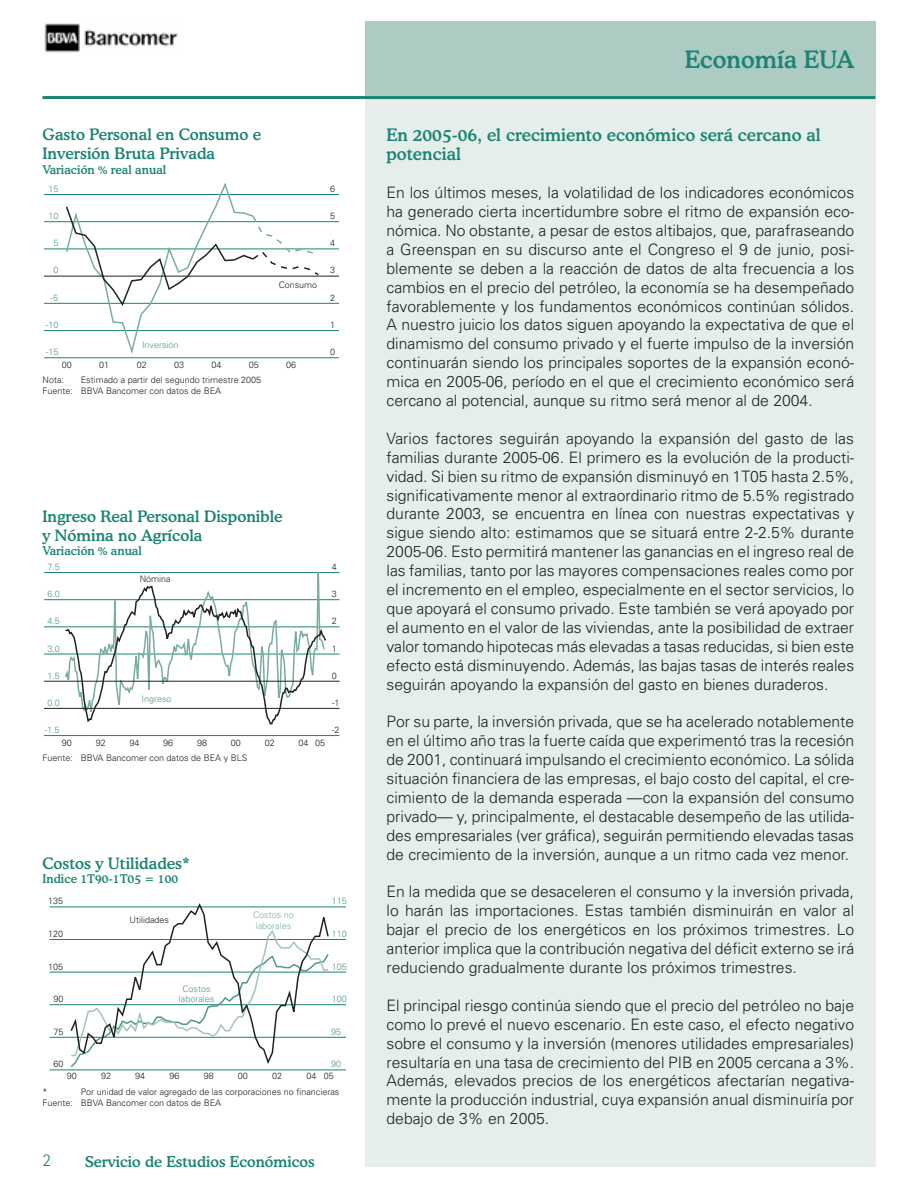
<style>
.page{position:relative;width:918px;height:1188px;background:#fff}
.page>*{position:absolute;margin:0;border:0;box-sizing:border-box;transform-origin:0 0}
.t1{font:500 24px "Cooper BT";color:#1b8474}
.t2{font:300 18px "Rotis Sans Serif";color:#1b8474}
.t3{font:500 17.25px/18.9px "Cooper BT";color:#1b8474}
.t4{font:300 15.75px/18.9px "Univers";color:#20231e;text-align:justify}
.t5{font:500 15.75px/18.9px "Cooper BT";color:#1b8474}
.t6{font:500 15px "Cooper BT";color:#1b8474}
.t7{font:500 12px "Cooper BT";color:#1b8474}
.t8{font:300 9px/10.5px "Univers";color:#20231e}
.t9{font:300 9px/10.5px "Univers";color:#51988b;text-align:center}
.t10{font:300 9px/10.5px "Univers";color:#7aada2}
</style>
<div class="page">
<img style="left:44px;top:23px;width:134px;height:30px">
<div style="left:365px;top:21px;width:510px;height:1146px;background:#e5eeea"></div>
<hr style="left:50px;top:1070px;width:296px;height:1px;background:#1b8474">
<hr style="left:50px;top:1037px;width:296px;height:1px;background:#1b8474">
<hr style="left:50px;top:1004px;width:296px;height:1px;background:#1b8474">
<hr style="left:50px;top:972px;width:296px;height:1px;background:#1b8474">
<hr style="left:50px;top:939px;width:296px;height:1px;background:#1b8474">
<hr style="left:50px;top:907px;width:296px;height:1px;background:#1b8474">
<svg style="left:69px;top:903px;width:261px;height:165px"></svg>
<hr style="left:43px;top:96px;width:832px;height:3px;background:#1b8474">
<hr style="left:44px;top:358px;width:295px;height:1px;background:#1b8474">
<hr style="left:44px;top:330px;width:295px;height:1px;background:#1b8474">
<hr style="left:44px;top:303px;width:295px;height:1px;background:#1b8474">
<hr style="left:44px;top:249px;width:295px;height:1px;background:#1b8474">
<hr style="left:44px;top:221px;width:295px;height:1px;background:#1b8474">
<hr style="left:44px;top:194px;width:295px;height:1px;background:#1b8474">
<hr style="left:44px;top:276px;width:295px;height:1px;background:#20231e">
<svg style="left:65px;top:183px;width:255px;height:171px"></svg>
<hr style="left:44px;top:735px;width:296px;height:1px;background:#1b8474">
<hr style="left:44px;top:654px;width:296px;height:1px;background:#1b8474">
<hr style="left:44px;top:627px;width:296px;height:1px;background:#1b8474">
<hr style="left:44px;top:599px;width:296px;height:1px;background:#1b8474">
<hr style="left:44px;top:572px;width:296px;height:1px;background:#1b8474">
<svg style="left:64px;top:572px;width:262px;height:165px"></svg>
<hr style="left:44px;top:708px;width:296px;height:1px;background:#20231e">
<hr style="left:44px;top:681px;width:296px;height:1px;background:#20231e">
<svg style="left:64px;top:585px;width:263px;height:140px"></svg>
<div style="left:365px;top:21px;width:510px;height:75px;background:#accbc3"></div>
<p class="t5" style="left:43px;top:127px;width:220px">Gasto Personal en Consumo e<br>Inversión Bruta Privada</p>
<p class="t7" style="left:43px;top:165px;width:125px">Variación % real anual</p>
<p class="t9" style="left:49px;top:184px;width:12px">15</p>
<p class="t9" style="left:49px;top:211px;width:12px">10</p>
<p class="t9" style="left:53px;top:239px;width:7px">5</p>
<p class="t9" style="left:53px;top:266px;width:7px">0</p>
<p class="t9" style="left:51px;top:293px;width:9px">-5</p>
<p class="t9" style="left:46px;top:320px;width:14px">-10</p>
<p class="t9" style="left:46px;top:347px;width:14px">-15</p>
<p class="t9" style="left:142px;top:341px;width:38px">Inversión</p>
<p class="t8" style="left:279px;top:281px;width:40px">Consumo</p>
<p class="t8" style="left:62px;top:360px;width:12px">00</p>
<p class="t8" style="left:99px;top:360px;width:12px">01</p>
<p class="t8" style="left:137px;top:360px;width:12px">02</p>
<p class="t8" style="left:174px;top:360px;width:12px">03</p>
<p class="t8" style="left:212px;top:360px;width:12px">04</p>
<p class="t8" style="left:249px;top:360px;width:12px">05</p>
<p class="t8" style="left:286px;top:360px;width:12px">06</p>
<p class="t8" style="left:43px;top:376px;width:23px">Nota:</p>
<p class="t8" style="left:43px;top:376px;width:220px;text-indent:38px">Estimado a partir del segundo trimestre 2005<br>Fuente: BBVA Bancomer con datos de BEA</p>
<p class="t8" style="left:330px;top:184px;width:7px">6</p>
<p class="t8" style="left:330px;top:211px;width:7px">5</p>
<p class="t8" style="left:330px;top:239px;width:7px">4</p>
<p class="t8" style="left:330px;top:266px;width:7px">3</p>
<p class="t8" style="left:330px;top:293px;width:7px">2</p>
<p class="t8" style="left:330px;top:320px;width:7px">1</p>
<p class="t8" style="left:330px;top:347px;width:7px">0</p>
<p class="t5" style="left:43px;top:508px;width:242px">Ingreso Real Personal Disponible y Nómina no Agrícola</p>
<p class="t7" style="left:43px;top:546px;width:101px">Variación % anual</p>
<p class="t9" style="left:47px;top:562px;width:14px">7.5</p>
<p class="t8" style="left:332px;top:562px;width:7px">4</p>
<p class="t8" style="left:140px;top:575px;width:33px">Nómina</p>
<p class="t9" style="left:47px;top:590px;width:14px">6.0</p>
<p class="t8" style="left:332px;top:590px;width:7px">3</p>
<p class="t9" style="left:47px;top:617px;width:14px">4.5</p>
<p class="t8" style="left:332px;top:617px;width:7px">2</p>
<p class="t9" style="left:47px;top:644px;width:14px">3.0</p>
<p class="t8" style="left:332px;top:644px;width:7px">1</p>
<p class="t9" style="left:47px;top:671px;width:14px">1.5</p>
<p class="t8" style="left:332px;top:671px;width:7px">0</p>
<p class="t9" style="left:47px;top:698px;width:14px">0.0</p>
<p class="t9" style="left:142px;top:694px;width:32px">Ingreso</p>
<p class="t8" style="left:332px;top:698px;width:9px">-1</p>
<p class="t9" style="left:45px;top:725px;width:17px">-1.5</p>
<p class="t8" style="left:332px;top:725px;width:9px">-2</p>
<p class="t8" style="left:62px;top:738px;width:12px">90</p>
<p class="t8" style="left:96px;top:738px;width:12px">92</p>
<p class="t8" style="left:130px;top:738px;width:12px">94</p>
<p class="t8" style="left:163px;top:738px;width:12px">96</p>
<p class="t8" style="left:197px;top:738px;width:12px">98</p>
<p class="t8" style="left:231px;top:738px;width:12px">00</p>
<p class="t8" style="left:265px;top:738px;width:12px">02</p>
<p class="t8" style="left:299px;top:738px;width:28px">04 05</p>
<p class="t8" style="left:43px;top:753px;width:206px">Fuente: BBVA Bancomer con datos de BEA y BLS</p>
<p class="t5" style="left:43px;top:855px;width:149px">Costos y Utilidades*</p>
<p class="t7" style="left:43px;top:875px;width:137px">Indice 1T90-1T05 = 100</p>
<p class="t8" style="left:48px;top:897px;width:17px">135</p>
<p class="t9" style="left:332px;top:897px;width:17px">115</p>
<p class="t8" style="left:48px;top:929px;width:17px">120</p>
<p class="t8" style="left:130px;top:915px;width:41px">Utilidades</p>
<p class="t10" style="left:253px;top:911px;width:42px">Costos no laborales</p>
<p class="t9" style="left:332px;top:929px;width:17px">110</p>
<p class="t8" style="left:48px;top:962px;width:17px">105</p>
<p class="t9" style="left:332px;top:962px;width:17px">105</p>
<p class="t8" style="left:54px;top:995px;width:12px">90</p>
<p class="t9" style="left:179px;top:984px;width:37px">Costos laborales</p>
<p class="t9" style="left:332px;top:995px;width:17px">100</p>
<p class="t8" style="left:54px;top:1027px;width:12px">75</p>
<p class="t9" style="left:331px;top:1027px;width:12px">95</p>
<p class="t8" style="left:54px;top:1060px;width:12px">60</p>
<p class="t9" style="left:331px;top:1060px;width:12px">90</p>
<p class="t8" style="left:67px;top:1072px;width:12px">90</p>
<p class="t8" style="left:101px;top:1072px;width:12px">92</p>
<p class="t8" style="left:135px;top:1072px;width:12px">94</p>
<p class="t8" style="left:170px;top:1072px;width:12px">96</p>
<p class="t8" style="left:204px;top:1072px;width:12px">98</p>
<p class="t8" style="left:238px;top:1072px;width:12px">00</p>
<p class="t8" style="left:272px;top:1072px;width:12px">02</p>
<p class="t8" style="left:306px;top:1072px;width:29px">04 05</p>
<p class="t8" style="left:43px;top:1087px;width:298px;text-indent:38px">Por unidad de valor agregado de las corporaciones no financieras<br>Fuente: BBVA Bancomer con datos de BEA</p>
<p class="t8" style="left:43px;top:1087px;width:7px">*</p>
<p class="t2" style="left:43px;top:1154px;width:10px">2</p>
<p class="t6" style="left:85px;top:1156px;width:231px">Servicio de Estudios Económicos</p>
<h1 class="t1" style="left:685px;top:51px;width:171px">Economía EUA</h1>
<p class="t3" style="left:387px;top:127px;width:436px">En 2005-06, el crecimiento económico será cercano al potencial</p>
<p class="t4" style="left:387px;top:185px;width:469px">En los últimos meses, la volatilidad de los indicadores económicos ha generado cierta incertidumbre sobre el ritmo de expansión eco&shy;nómica. No obstante, a pesar de estos altibajos, que, parafraseando a Greenspan en su discurso ante el Congreso el 9 de junio, posi&shy;blemente se deben a la reacción de datos de alta frecuencia a los cambios en el precio del petróleo, la economía se ha desempeñado favorablemente y los fundamentos económicos continúan sólidos.<br>A nuestro juicio los datos siguen apoyando la expectativa de que el dinamismo del consumo privado y el fuerte impulso de la inversión continuarán siendo los principales soportes de la expansión econó&shy;mica en 2005-06, período en el que el crecimiento económico será cercano al potencial, aunque su ritmo será menor al de 2004.</p>
<p class="t4" style="left:387px;top:430px;width:469px">Varios factores seguirán apoyando la expansión del gasto de las familias durante 2005-06. El primero es la evolución de la producti&shy;vidad. Si bien su ritmo de expansión disminuyó en 1T05 hasta 2.5%, significativamente menor al extraordinario ritmo de 5.5% registrado durante 2003, se encuentra en línea con nuestras expectativas y sigue siendo alto: estimamos que se situará entre 2-2.5% durante 2005-06. Esto permitirá mantener las ganancias en el ingreso real de las familias, tanto por las mayores compensaciones reales como por el incremento en el empleo, especialmente en el sector servicios, lo que apoyará el consumo privado. Este también se verá apoyado por el aumento en el valor de las viviendas, ante la posibilidad de extraer valor tomando hipotecas más elevadas a tasas reducidas, si bien este efecto está disminuyendo. Además, las bajas tasas de interés reales seguirán apoyando la expansión del gasto en bienes duraderos.</p>
<p class="t4" style="left:387px;top:714px;width:469px">Por su parte, la inversión privada, que se ha acelerado notablemente en el último año tras la fuerte caída que experimentó tras la recesión de 2001, continuará impulsando el crecimiento económico. La sólida situación financiera de las empresas, el bajo costo del capital, el cre&shy;cimiento de la demanda esperada —con la expansión del consumo privado— y, principalmente, el destacable desempeño de las utilida&shy;des empresariales (ver gráfica), seguirán permitiendo elevadas tasas de crecimiento de la inversión, aunque a un ritmo cada vez menor.</p>
<p class="t4" style="left:387px;top:884px;width:469px">En la medida que se desaceleren el consumo y la inversión privada, lo harán las importaciones. Estas también disminuirán en valor al bajar el precio de los energéticos en los próximos trimestres. Lo anterior implica que la contribución negativa del déficit externo se irá reduciendo gradualmente durante los próximos trimestres.</p>
<p class="t4" style="left:387px;top:997px;width:469px">El principal riesgo continúa siendo que el precio del petróleo no baje como lo prevé el nuevo escenario. En este caso, el efecto negativo sobre el consumo y la inversión (menores utilidades empresariales) resultaría en una tasa de crecimiento del PIB en 2005 cercana a 3%.<br>Además, elevados precios de los energéticos afectarían negativa&shy;mente la producción industrial, cuya expansión anual disminuiría por debajo de 3% en 2005.</p>
</div>
